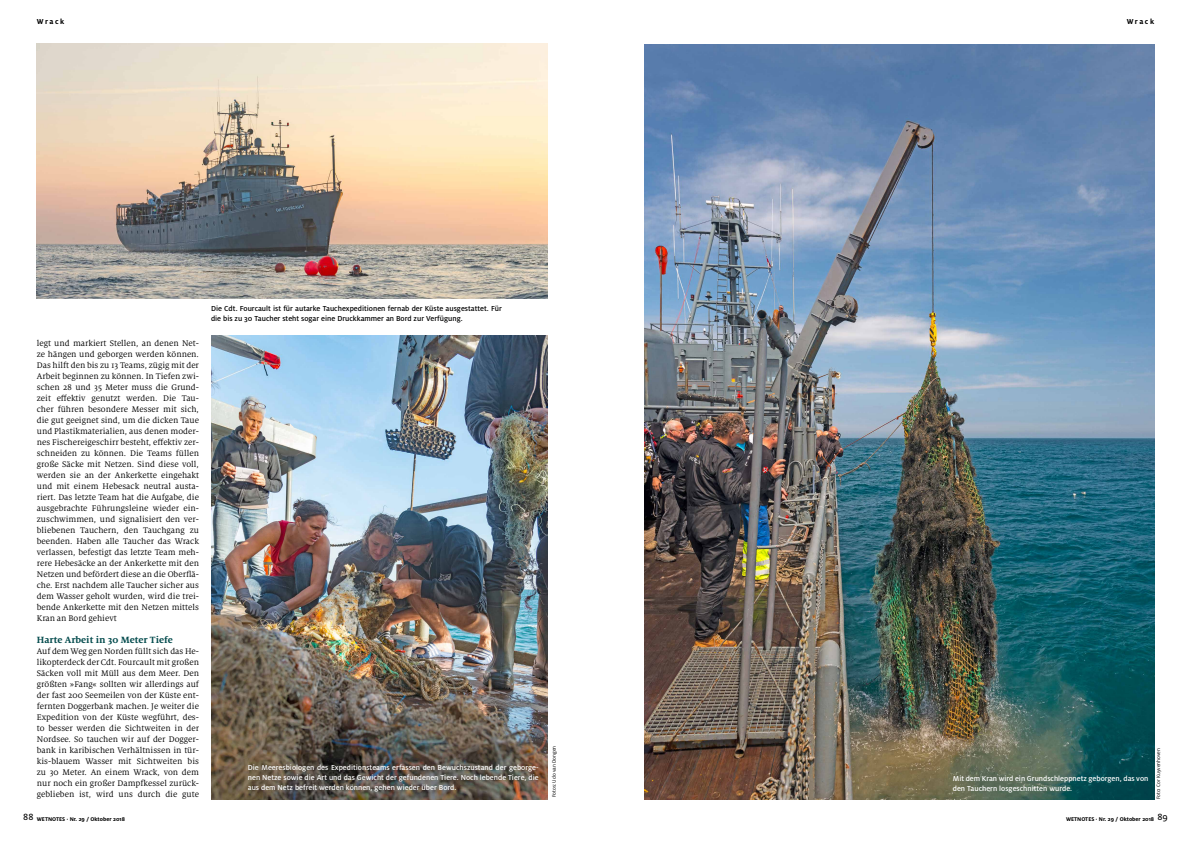
<style>
.page{position:relative;width:1191px;height:842px;background:#fff}
.page>*{position:absolute;margin:0;border:0;box-sizing:border-box;transform-origin:0 0}
.t1{font:700 10px "Milo Serif OT";color:#00494b}
.t2{font:9px/11px "Milo Serif OT";color:#000;text-align:justify}
.t3{font:500 8px/10px "Milo OT";color:#fff;text-align:justify}
.t4{font:500 8px/10px "Milo OT";color:#000}
.t5{font:700 8px "Milo OT";letter-spacing:.19em;color:#000}
.t6{font:700 6px "Milo OT";color:#000}
.t7{font:5.5px "Milo OT";color:#000}
.s1{font-family:"Milo OT Text";font-weight:400;font-size:10px}
</style>
<div class="page">
<img style="left:644px;top:44px;width:510px;height:755px">
<img style="left:37px;top:44px;width:510px;height:255px">
<img style="left:211px;top:335px;width:336px;height:464px">
<p class="t5" style="left:37px;top:17px;width:29px">Wrack</p>
<p class="t5" style="left:1126px;top:17px;width:29px">Wrack</p>
<p class="t2" style="left:37px;top:338px;width:164px">legt und markiert Stellen, an denen Net&shy;ze hängen und geborgen werden können.<br>Das hilft den bis zu 13 Teams, zügig mit der Arbeit beginnen zu können. In Tiefen zwi&shy;schen 28 und 35 Meter muss die Grund&shy;zeit effektiv genutzt werden. Die Tau&shy;cher führen besondere Messer mit sich, die gut geeignet sind, um die dicken Taue und Plastikmaterialien, aus denen moder&shy;nes Fischereigeschirr besteht, effektiv zer&shy;schneiden zu können. Die Teams füllen große Säcke mit Netzen. Sind diese voll, werden sie an der Ankerkette eingehakt und mit einem Hebesack neutral austa&shy;riert. Das letzte Team hat die Aufgabe, die ausgebrachte Führungsleine wieder ein&shy;zuschwimmen, und signalisiert den ver&shy;bliebenen Tauchern, den Tauchgang zu beenden. Haben alle Taucher das Wrack verlassen, befestigt das letzte Team meh&shy;rere Hebesäcke an der Ankerkette mit den Netzen und befördert diese an die Oberflä&shy;che. Erst nachdem alle Taucher sicher aus dem Wasser geholt wurden, wird die trei&shy;bende Ankerkette mit den Netzen mittels Kran an Bord gehievt</p>
<p class="t1" style="left:37px;top:634px;width:137px">Harte Arbeit in 30 Meter Tiefe</p>
<p class="t2" style="left:37px;top:646px;width:164px">Auf dem Weg gen Norden füllt sich das He&shy;likopterdeck der Cdt. Fourcault mit großen Säcken voll mit Müll aus dem Meer. Den größten »Fang« sollten wir allerdings auf der fast 200 Seemeilen von der Küste ent&shy;fernten Doggerbank machen. Je weiter die Expedition von der Küste wegführt, des&shy;to besser werden die Sichtweiten in der Nordsee. So tauchen wir auf der Dogger&shy;bank in karibischen Verhältnissen in tür&shy;kis-blauem Wasser mit Sichtweiten bis zu 30 Meter. An einem Wrack, von dem nur noch ein großer Dampfkessel zurück&shy;geblieben ist, wird uns durch die gute</p>
<p class="t4" style="left:211px;top:304px;width:292px">Die Cdt. Fourcault ist für autarke Tauchexpeditionen fernab der Küste ausgestattet. Für die bis zu 30 Taucher steht sogar eine Druckkammer an Bord zur Verfügung.</p>
<p class="t3" style="left:248px;top:762px;width:292px">Die Meeresbiologen des Expeditionsteams erfassen den Bewuchszustand der geborge&shy;nen Netze sowie die Art und das Gewicht der gefundenen Tiere. Noch lebende Tiere, die aus dem Netz befreit werden können, gehen wieder über Bord.</p>
<p class="t7" style="left:551px;top:797px;width:53px;rotate:-90deg">Fotos: Udo van Dongen</p>
<p class="t7" style="left:1155px;top:799px;width:53px;rotate:-90deg">Foto: Cor Kuyvenhoven</p>
<p class="t3" style="left:952px;top:774px;width:197px">Mit dem Kran wird ein Grundschleppnetz geborgen, das von den Tauchern losgeschnitten wurde.</p>
<p class="t6" style="left:23px;top:815px;width:103px"><span class="s1">88</span> WETNOTES · Nr. 29 / Oktober 2018</p>
<p class="t6" style="left:1066px;top:815px;width:103px">WETNOTES · Nr. 29 / Oktober 2018 <span class="s1">89</span></p>
</div>
